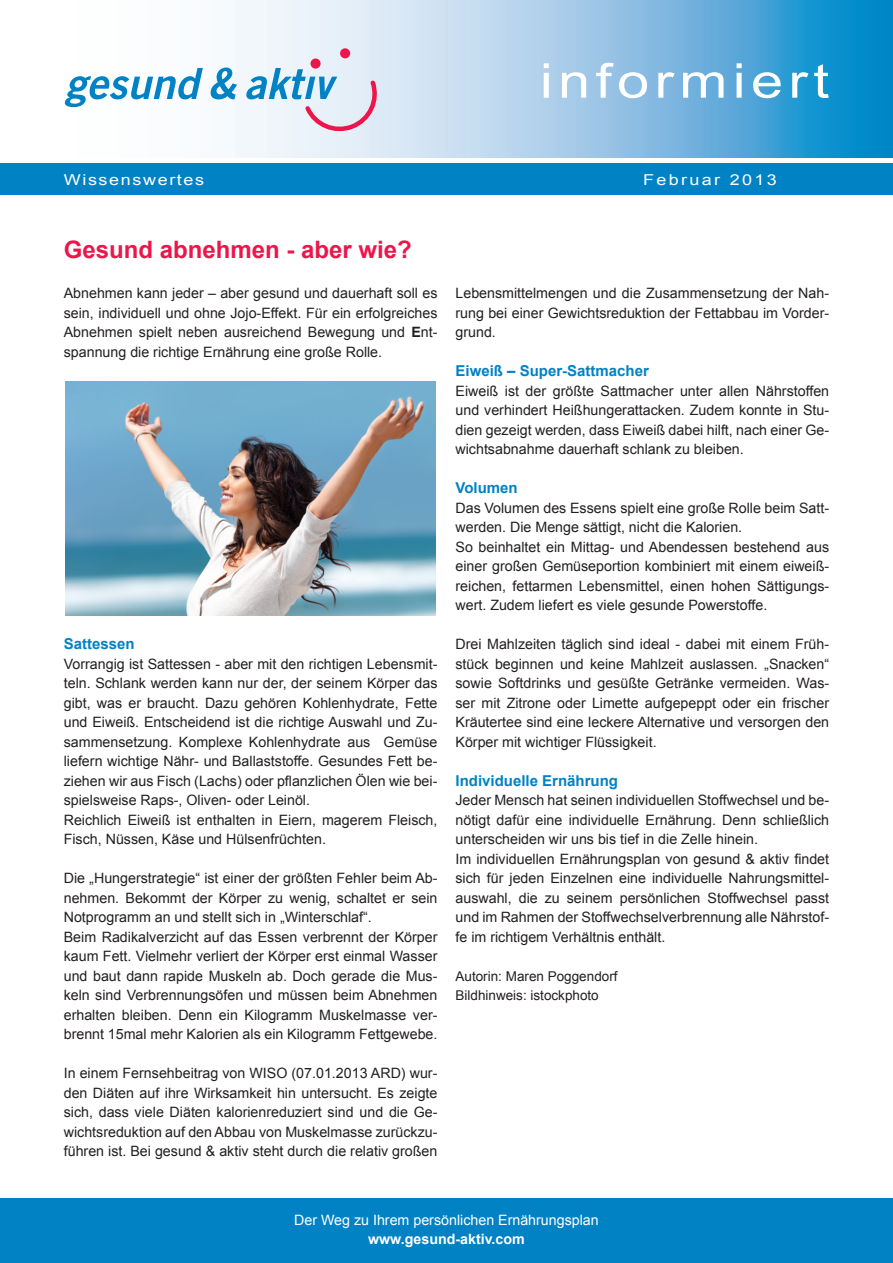
<style>
.page{position:relative;width:893px;height:1263px;background:#fff}
.page>*{position:absolute;margin:0;border:0;box-sizing:border-box;transform-origin:0 0}
.t1{font:48px "Arial";letter-spacing:.095em;color:#fff;scale:1.2 1}
.Headline_rot{font:700 24px "Arial";color:#ed164b}
.Fließtext_blau{font:700 15px "Arial";color:#0082c5}
.Weisse_Schrift_links{font:15px "Arial";letter-spacing:.09em;color:#fff;scale:1.2 1}
.Weisse_Schrift_recht{font:15px "Arial";letter-spacing:.13em;color:#fff;scale:1.2 1}
.Fließtext{font:14.25px/19.5px "Arial";color:#231f20;text-align:justify}
.Fließtext-2{font:14.25px "Arial";color:#fff}
.Fließtext-3{font:700 14.25px "Arial";color:#fff}
.Fließtext-4{font:13.5px "Arial";color:#231f20}
.s1{font-weight:700}
</style>
<div class="page">
<svg style="left:71px;top:0;width:822px;height:157px"></svg>
<div style="left:0;top:163px;width:893px;height:32px;background:#0082c5"></div>
<svg style="left:64px;top:68px;width:139px;height:39px"></svg>
<svg style="left:210px;top:68px;width:27px;height:31px"></svg>
<svg style="left:246px;top:68px;width:133px;height:65px"></svg>
<div style="left:310px;top:59px;width:11px;height:10px;background:#ed164b;border-radius:50%"></div>
<div style="left:340px;top:48px;width:10px;height:10px;background:#ed164b;border-radius:50%"></div>
<div style="left:0;top:1198px;width:893px;height:65px;background:#0082c5"></div>
<img style="left:66px;top:381px;width:369px;height:235px">
<p class="t1" style="left:540px;top:49px;width:243px">informiert</p>
<p class="Weisse_Schrift_links" style="left:64px;top:170px;width:119px">Wissenswertes</p>
<p class="Weisse_Schrift_recht" style="left:643px;top:169px;width:113px">Februar 2013</p>
<p class="Headline_rot" style="left:64px;top:233px;width:350px">Gesund abnehmen - aber wie?</p>
<p class="Fließtext" style="left:64px;top:283px;width:375px">Abnehmen kann jeder – aber gesund und dauerhaft soll es sein, individuell und ohne Jojo-Effekt. Für ein erfolgreiches Abnehmen spielt neben ausreichend Bewegung und <span class="s1">E</span>nt&shy;spannung die richtige Ernährung eine große Rolle.</p>
<p class="Fließtext_blau" style="left:64px;top:634px;width:72px">Sattessen</p>
<p class="Fließtext" style="left:64px;top:654px;width:375px">Vorrangig ist Sattessen - aber mit den richtigen Lebensmit&shy;teln. Schlank werden kann nur der, der seinem Körper das gibt, was er braucht. Dazu gehören Kohlenhydrate, Fette und Eiweiß. Entscheidend ist die richtige Auswahl und Zu&shy;sammensetzung. Komplexe Kohlenhydrate aus Gemüse liefern wichtige Nähr- und Ballaststoffe. Gesundes Fett be&shy;ziehen wir aus Fisch (Lachs) oder pflanzlichen Ölen wie bei&shy;spielsweise Raps-, Oliven- oder Leinöl.</p>
<p class="Fließtext" style="left:64px;top:810px;width:375px">Reichlich Eiweiß ist enthalten in Eiern, magerem Fleisch,<br>Fisch, Nüssen, Käse und Hülsenfrüchten.</p>
<p class="Fließtext" style="left:64px;top:868px;width:375px">Die „Hungerstrategie“ ist einer der größten Fehler beim Ab&shy;nehmen. Bekommt der Körper zu wenig, schaltet er sein Notprogramm an und stellt sich in „Winterschlaf“.</p>
<p class="Fließtext" style="left:64px;top:927px;width:375px">Beim Radikalverzicht auf das Essen verbrennt der Körper kaum Fett. Vielmehr verliert der Körper erst einmal Wasser und baut dann rapide Muskeln ab. Doch gerade die Mus&shy;keln sind Verbrennungsöfen und müssen beim Abnehmen erhalten bleiben. Denn ein Kilogramm Muskelmasse ver&shy;brennt 15mal mehr Kalorien als ein Kilogramm Fettgewebe.</p>
<p class="Fließtext" style="left:64px;top:1063px;width:375px">In einem Fernsehbeitrag von WISO (07.01.2013 ARD) wur&shy;den Diäten auf ihre Wirksamkeit hin untersucht. Es zeigte sich, dass viele Diäten kalorienreduziert sind und die Ge&shy;wichtsreduktion auf den Abbau von Muskelmasse zurückzu&shy;führen ist. Bei gesund &amp; aktiv steht durch die relativ großen</p>
<p class="Fließtext" style="left:455px;top:283px;width:375px">Lebensmittelmengen und die Zusammensetzung der Nah&shy;rung bei einer Gewichtsreduktion der Fettabbau im Vorder&shy;grund.</p>
<p class="Fließtext_blau" style="left:455px;top:361px;width:195px">Eiweiß – Super-Sattmacher</p>
<p class="Fließtext" style="left:455px;top:381px;width:375px">Eiweiß ist der größte Sattmacher unter allen Nährstoffen und verhindert Heißhungerattacken. Zudem konnte in Stu&shy;dien gezeigt werden, dass Eiweiß dabei hilft, nach einer Ge&shy;wichtsabnahme dauerhaft schlank zu bleiben.</p>
<p class="Fließtext_blau" style="left:455px;top:478px;width:64px">Volumen</p>
<p class="Fließtext" style="left:455px;top:498px;width:375px">Das Volumen des Essens spielt eine große Rolle beim Satt&shy;werden. Die Menge sättigt, nicht die Kalorien.</p>
<p class="Fließtext" style="left:455px;top:537px;width:375px">So beinhaltet ein Mittag- und Abendessen bestehend aus einer großen Gemüseportion kombiniert mit einem eiweiß&shy;reichen, fettarmen Lebensmittel, einen hohen Sättigungs&shy;wert. Zudem liefert es viele gesunde Powerstoffe.</p>
<p class="Fließtext" style="left:455px;top:634px;width:375px">Drei Mahlzeiten täglich sind ideal - dabei mit einem Früh&shy;stück beginnen und keine Mahlzeit auslassen. „Snacken“ sowie Softdrinks und gesüßte Getränke vermeiden. Was&shy;ser mit Zitrone oder Limette aufgepeppt oder ein frischer Kräutertee sind eine leckere Alternative und versorgen den Körper mit wichtiger Flüssigkeit.</p>
<p class="Fließtext_blau" style="left:455px;top:770px;width:164px">Individuelle Ernährung</p>
<p class="Fließtext" style="left:455px;top:790px;width:375px">Jeder Mensch hat seinen individuellen Stoffwechsel und be&shy;nötigt dafür eine individuelle Ernährung. Denn schließlich unterscheiden wir uns bis tief in die Zelle hinein.</p>
<p class="Fließtext" style="left:455px;top:849px;width:375px">Im individuellen Ernährungsplan von gesund &amp; aktiv findet sich für jeden Einzelnen eine individuelle Nahrungsmittel&shy;auswahl, die zu seinem persönlichen Stoffwechsel passt und im Rahmen der Stoffwechselverbrennung alle Nährstof&shy;fe im richtigem Verhältnis enthält.</p>
<p class="Fließtext-4" style="left:455px;top:967px;width:164px">Autorin: Maren Poggendorf</p>
<p class="Fließtext-4" style="left:455px;top:987px;width:145px">Bildhinweis: istockphoto</p>
<p class="Fließtext-2" style="left:294px;top:1210px;width:306px">Der Weg zu Ihrem persönlichen Ernährungsplan</p>
<p class="Fließtext-3" style="left:368px;top:1230px;width:158px">www.gesund-aktiv.com</p>
</div>
